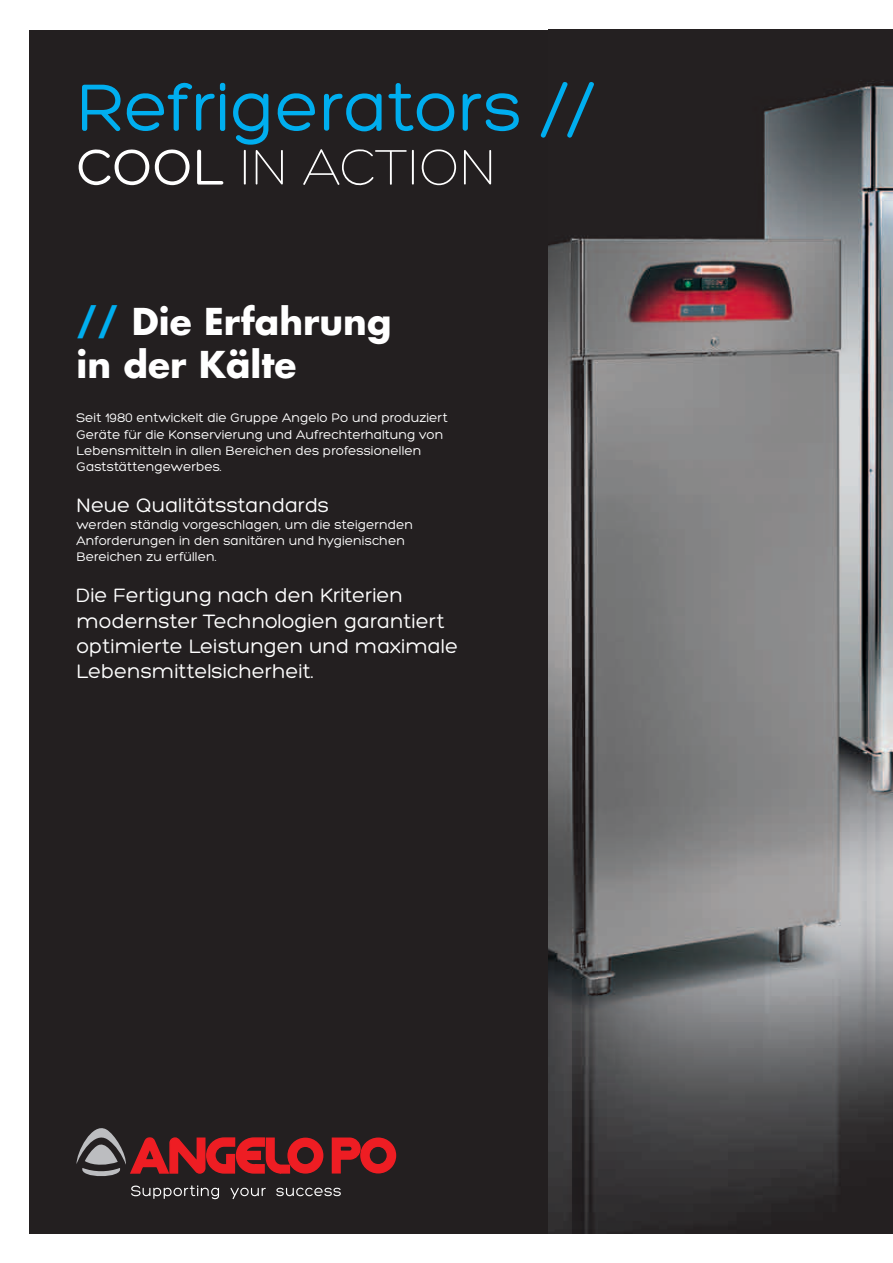
<style>
.page{position:relative;width:893px;height:1263px;background:#fff}
.page>*{position:absolute;margin:0;border:0;box-sizing:border-box;transform-origin:0 0}
.t1{font:72px "Hero";color:#00aeef}
.t2{font:300 54px "Hero";color:#fff}
.t3{font:700 36px/43.2px "Futura";color:#fff}
.t4{font:21px/25.2px "Hero";color:#fff}
.t5{font:13.5px/16.2px "Hero";color:#fff}
.s1{font-weight:400}
.s2{color:#00aeef}
</style>
<div class="page">
<div style="left:30px;top:30px;width:863px;height:1203px;background:#231f20"></div>
<img style="left:549px;top:82px;width:344px;height:1151px">
<svg style="left:131px;top:1185px;width:210px;height:14px"></svg>
<svg style="left:331px;top:1137px;width:66px;height:37px"></svg>
<svg style="left:76px;top:1128px;width:248px;height:48px"></svg>
<h1 class="t1" style="left:77px;top:70px;width:520px">Refrigerators //</h1>
<h2 class="t2" style="left:77px;top:140px;width:421px"><span class="s1">Cool</span> IN ACTION</h2>
<h3 class="t3" style="left:77px;top:299px;width:316px"><span class="s2">//</span> Die Erfahrung in der Kälte</h3>
<p class="t5" style="left:77px;top:410px;width:373px">Seit 1980 entwickelt die Gruppe Angelo Po und produziert Geräte für die Konservierung und Aufrechterhaltung von Lebensmitteln in allen Bereichen des professionellen Gaststättengewerbes.</p>
<h3 class="t4" style="left:77px;top:493px;width:254px">Neue Qualitätsstandards</h3>
<p class="t5" style="left:77px;top:516px;width:338px">werden ständig vorgeschlagen, um die steigernden<br>Anforderungen in den sanitären und hygienischen<br>Bereichen zu erfüllen.</p>
<h3 class="t4" style="left:77px;top:583px;width:383px">Die Fertigung nach den Kriterien modernster Technologien garantiert optimierte Leistungen und maximale Lebensmittelsicherheit.</h3>
</div>
